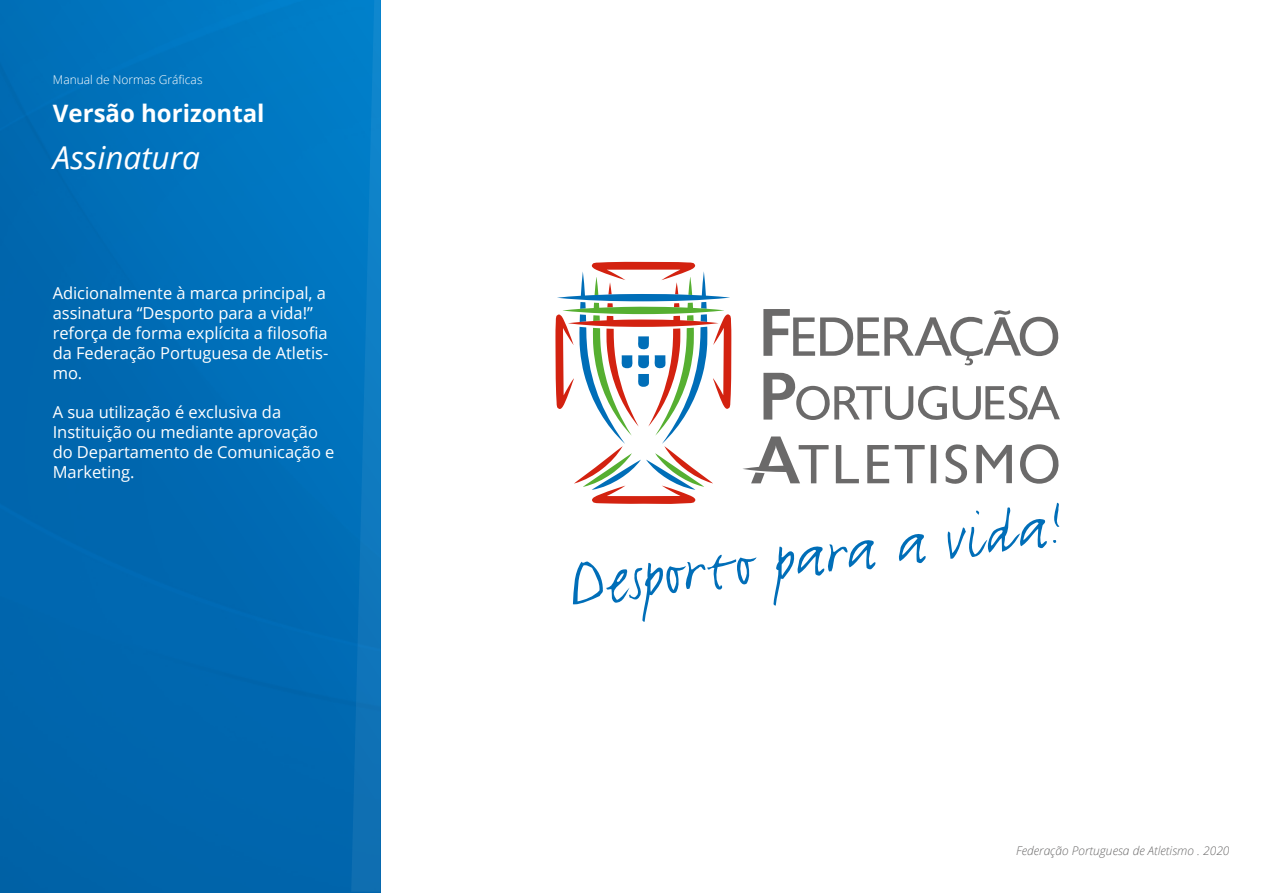
<style>
.page{position:relative;width:1263px;height:893px;background:#fff}
.page>*{position:absolute;margin:0;border:0;box-sizing:border-box;transform-origin:0 0}
.t1{font:italic 31.5px "Open Sans";color:#fff}
.t2{font:700 24px "Open Sans";color:#fff}
.t3{font:16.5px/19.8px "Open Sans";color:#fff}
.t4{font:italic 300 12px "Open Sans";color:#6b6a6a}
.t5{font:300 12px "Open Sans";color:#fff}
</style>
<div class="page">
<div style="left:0;top:0;width:381px;height:893px;background:linear-gradient(to right,#0065ad,#0072bd)"></div>
<svg style="left:351px;top:0;width:30px;height:892px;background:#0776be"></svg>
<svg style="left:763px;top:309px;width:296px;height:57px"></svg>
<svg style="left:763px;top:373px;width:184px;height:47px"></svg>
<svg style="left:953px;top:385px;width:107px;height:35px"></svg>
<svg style="left:743px;top:436px;width:85px;height:47px"></svg>
<svg style="left:836px;top:445px;width:23px;height:38px"></svg>
<svg style="left:867px;top:445px;width:22px;height:38px"></svg>
<svg style="left:895px;top:445px;width:30px;height:38px"></svg>
<div style="left:931px;top:445px;width:5px;height:38px;background:#6b6a6a"></div>
<svg style="left:945px;top:444px;width:22px;height:40px"></svg>
<svg style="left:976px;top:445px;width:36px;height:38px"></svg>
<svg style="left:1020px;top:444px;width:39px;height:40px"></svg>
<svg style="left:573px;top:555px;width:184px;height:67px"></svg>
<svg style="left:773px;top:540px;width:103px;height:66px"></svg>
<svg style="left:898px;top:534px;width:28px;height:29px"></svg>
<svg style="left:947px;top:503px;width:113px;height:56px"></svg>
<svg style="left:555px;top:261px;width:176px;height:243px"></svg>
<p class="t5" style="left:53px;top:71px;width:151px">Manual de Normas Gráficas</p>
<h2 class="t2" style="left:53px;top:97px;width:213px">Versão horizontal</h2>
<h1 class="t1" style="left:53px;top:136px;width:149px">Assinatura</h1>
<p class="t3" style="left:53px;top:283px;width:277px">Adicionalmente à marca principal, a assinatura “Desporto para a vida!” reforça de forma explícita a filosofia da Federação Portuguesa de Atletis&shy;mo.</p>
<p class="t3" style="left:53px;top:402px;width:283px">A sua utilização é exclusiva da<br>Instituição ou mediante aprovação do Departamento de Comunicação e<br>Marketing.</p>
<p class="t4" style="left:1016px;top:842px;width:215px">Federação Portuguesa de Atletismo . 2020</p>
</div>
